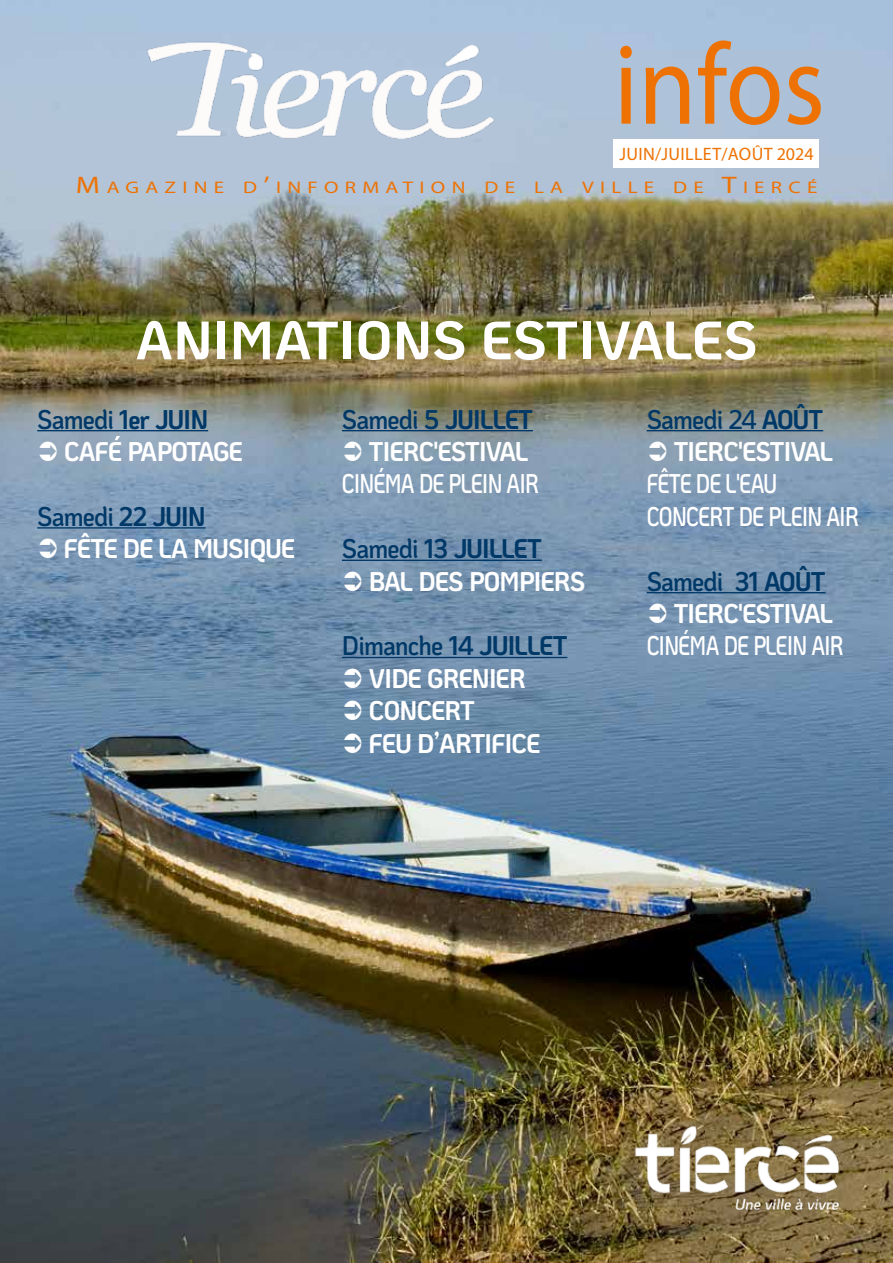
<style>
.page{position:relative;width:893px;height:1263px;background:#fff}
.page>*{position:absolute;margin:0;border:0;box-sizing:border-box;transform-origin:0 0}
.t1{font:115.35px "Myriad Pro";color:#ee7203;scale:.91 1}
.t2{font:700 54px "Ko Ho";color:#fff}
.t3{font:700 27px/32.4px "Ko Ho";letter-spacing:-.03em;color:#fff;scale:.9 1}
.t4{font:600 27px/32.4px "Ko Ho";letter-spacing:-.03em;color:#fff;scale:.75 1}
.t5{font:18px "Myriad Pro";letter-spacing:.02em;color:#ee7203}
.t6{font:16.8px "Myriad Pro";letter-spacing:.3em;color:#ee7203;scale:1.25 1}
.s1{font-size:24px}
.s2{font-weight:600;color:#003867}
.s3{color:#003867}
</style>
<div class="page">
<img style="left:0;top:0;width:893px;height:1263px">
<div style="left:614px;top:139px;width:205px;height:28px;background:#fff"></div>
<img style="left:140px;top:33px;width:361px;height:120px">
<hr style="left:37px;top:430px;width:171px;height:1px;background:#003867">
<hr style="left:37px;top:527px;width:169px;height:2px;background:#003867">
<hr style="left:342px;top:430px;width:191px;height:1px;background:#003867">
<hr style="left:342px;top:560px;width:200px;height:1px;background:#003867">
<hr style="left:342px;top:657px;width:225px;height:1px;background:#003867">
<hr style="left:647px;top:430px;width:176px;height:1px;background:#003867">
<hr style="left:647px;top:592px;width:178px;height:1px;background:#003867">
<img style="left:627px;top:1120px;width:223px;height:98px">
<svg style="left:40px;top:441px;width:17px;height:20px"></svg>
<svg style="left:40px;top:538px;width:17px;height:20px"></svg>
<svg style="left:344px;top:441px;width:18px;height:20px"></svg>
<svg style="left:344px;top:571px;width:18px;height:20px"></svg>
<svg style="left:344px;top:668px;width:18px;height:20px"></svg>
<svg style="left:344px;top:700px;width:18px;height:20px"></svg>
<svg style="left:344px;top:733px;width:18px;height:20px"></svg>
<svg style="left:649px;top:441px;width:17px;height:20px"></svg>
<svg style="left:649px;top:603px;width:17px;height:20px"></svg>
<h1 class="t1" style="left:614px;top:14px;width:234px">infos</h1>
<p class="t5" style="left:619px;top:143px;width:196px">JUIN/JUILLET/AOÛT 2024</p>
<p class="t6" style="left:76px;top:177px;width:595px"><span class="s1">M</span>AGAZINE D<span class="s1">’</span>INFORMATION DE LA VILLE DE <span class="s1">T</span>IERCÉ</p>
<h2 class="t2" style="left:136px;top:295px;width:623px">ANIMATIONS ESTIVALES</h2>
<p class="t3" style="left:64px;top:403px;width:200px;text-indent:-27px"><span class="s2">Samedi</span> <span class="s3">1er JUIN<br></span>CAFÉ PAPOTAGE</p>
<p class="t3" style="left:64px;top:500px;width:258px;text-indent:-27px"><span class="s2">Samedi</span> <span class="s3">22 JUIN<br></span>FÊTE DE LA MUSIQUE</p>
<p class="t3" style="left:342px;top:403px;width:214px;text-align:right"><span class="s2">Samedi</span> <span class="s3">5 JUILLET<br></span>TIERC'ESTIVAL</p>
<p class="t4" style="left:342px;top:468px;width:264px">CINÉMA DE PLEIN AIR</p>
<p class="t3" style="left:369px;top:532px;width:242px;text-indent:-27px"><span class="s2">Samedi</span> <span class="s3">13 JUILLET<br></span>BAL DES POMPIERS</p>
<p class="t3" style="left:369px;top:630px;width:222px;text-indent:-27px"><span class="s2">Dimanche</span> <span class="s3">14 JUILLET<br></span>VIDE GRENIER<br>CONCERT<br>FEU D’ARTIFICE</p>
<p class="t3" style="left:674px;top:403px;width:179px;text-indent:-27px"><span class="s2">Samedi 24</span> <span class="s3">AOÛT<br></span>TIERC'ESTIVAL</p>
<p class="t4" style="left:647px;top:468px;width:284px">FÊTE DE L'EAU<br>CONCERT DE PLEIN AIR</p>
<p class="t3" style="left:647px;top:565px;width:209px;text-align:right"><span class="s2">Samedi</span> <span class="s3">31 AOÛT<br></span>TIERC'ESTIVAL</p>
<p class="t4" style="left:647px;top:630px;width:264px">CINÉMA DE PLEIN AIR</p>
</div>
